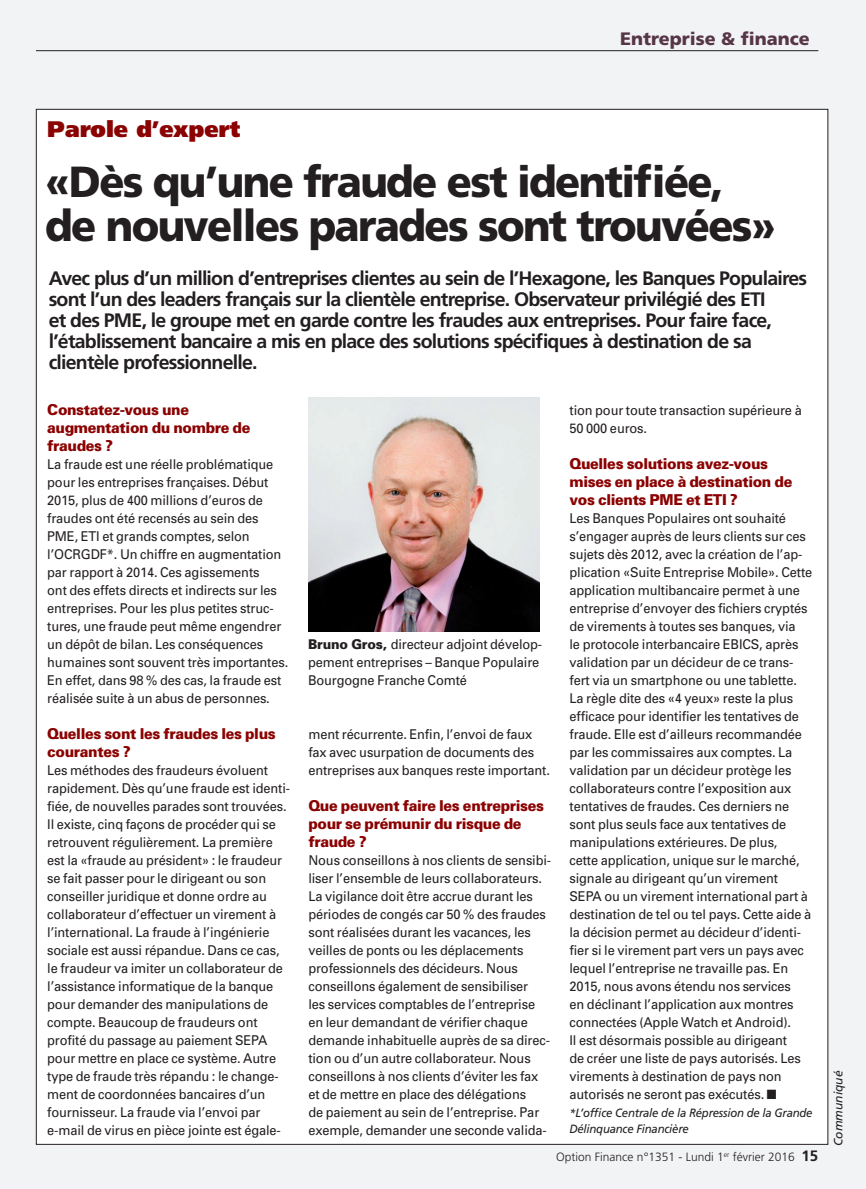
<style>
.page{position:relative;width:866px;height:1189px;background:#f2f3f4}
.page>*{position:absolute;margin:0;border:0;box-sizing:border-box;transform-origin:0 0}
.t1{font:900 43.5px/43.5px "Frutiger";letter-spacing:-.04em;color:#231f20;scale:.95 1}
.t2{font:900 22.5px "Frutiger";color:#8b0202}
.t3{font:700 19.5px/21px "Frutiger";letter-spacing:-.04em;color:#231f20}
.t4{font:900 18px "Frutiger";color:#563546}
.t5{font:900 15px/18px "Univers";letter-spacing:-.025em;color:#8b0202;scale:.95 1}
.t6{font:13.5px/18px "Univers";letter-spacing:-.01em;color:#231f20;scale:.95 1}
.t7{font:italic 12px/16.5px "Frutiger";letter-spacing:-.02em;color:#231f20;scale:.95 1}
.t8{font:300 12px "Frutiger";color:#231f20}
.t9{font:italic 12px "Frutiger";color:#231f20}
.s1{font-weight:900}
.s2{font-weight:700;font-size:15px}
</style>
<div class="page">
<hr style="left:36px;top:50px;width:782px;height:1px;background:#231f20">
<div style="left:36px;top:109px;width:792px;height:1035px;background:#fff"></div>
<img style="left:308px;top:397px;width:232px;height:234px">
<h3 class="t4" style="left:620px;top:31px;width:191px">Entreprise &amp; finance</h3>
<h2 class="t2" style="left:47px;top:120px;width:194px">Parole d’expert</h2>
<h1 class="t1" style="left:45px;top:164px;width:771px">«Dès qu’une fraude est identifiée, de nouvelles parades sont trouvées»</h1>
<p class="t3" style="left:49px;top:270px;width:760px">Avec plus d’un million d’entreprises clientes au sein de l’Hexagone, les Banques Populaires sont l’un des leaders français sur la clientèle entreprise. Observateur privilégié des ETI<br>et des PME, le groupe met en garde contre les fraudes aux entreprises. Pour faire face, l’établissement bancaire a mis en place des solutions spécifiques à destination de sa clientèle professionnelle.</p>
<p class="t5" style="left:47px;top:402px;width:215px">Constatez-vous une augmentation du nombre de fraudes ?</p>
<p class="t6" style="left:47px;top:456px;width:255px">La fraude est une réelle problématique pour les entreprises françaises. Début 2015, plus de 400 millions d’euros de fraudes ont été recensés au sein des PME, ETI et grands comptes, selon l’OCRGDF*. Un chiffre en augmentation par rapport à 2014. Ces agissements<br>ont des effets directs et indirects sur les entreprises. Pour les plus petites struc&shy;tures, une fraude peut même engendrer un dépôt de bilan. Les conséquences humaines sont souvent très importantes.<br>En effet, dans 98 % des cas, la fraude est réalisée suite à un abus de personnes.</p>
<p class="t5" style="left:47px;top:726px;width:242px">Quelles sont les fraudes les plus courantes ?</p>
<p class="t6" style="left:47px;top:762px;width:257px">Les méthodes des fraudeurs évoluent rapidement. Dès qu’une fraude est identi&shy;fiée, de nouvelles parades sont trouvées.<br>Il existe, cinq façons de procéder qui se retrouvent régulièrement. La première est la «fraude au président» : le fraudeur se fait passer pour le dirigeant ou son conseiller juridique et donne ordre au collaborateur d’effectuer un virement à l’international. La fraude à l’ingénierie sociale est aussi répandue. Dans ce cas, le fraudeur va imiter un collaborateur de l’assistance informatique de la banque pour demander des manipulations de compte. Beaucoup de fraudeurs ont profité du passage au paiement SEPA pour mettre en place ce système. Autre type de fraude très répandu : le change&shy;ment de coordonnées bancaires d’un fournisseur. La fraude via l’envoi par e-mail de virus en pièce jointe est égale-</p>
<p class="t6" style="left:570px;top:402px;width:246px">tion pour toute transaction supérieure à<br>50 000 euros.</p>
<p class="t5" style="left:570px;top:456px;width:236px">Quelles solutions avez-vous mises en place à destination de vos clients PME et ETI ?</p>
<p class="t6" style="left:570px;top:510px;width:257px">Les Banques Populaires ont souhaité s’engager auprès de leurs clients sur ces sujets dès 2012, avec la création de l’ap&shy;plication «Suite Entreprise Mobile». Cette application multibancaire permet à une entreprise d’envoyer des fichiers cryptés de virements à toutes ses banques, via<br>le protocole interbancaire EBICS, après validation par un décideur de ce trans&shy;fert via un smartphone ou une tablette.<br>La règle dite des «4 yeux» reste la plus efficace pour identifier les tentatives de fraude. Elle est d’ailleurs recommandée par les commissaires aux comptes. La validation par un décideur protège les collaborateurs contre l’exposition aux tentatives de fraudes. Ces derniers ne sont plus seuls face aux tentatives de manipulations extérieures. De plus,<br>cette application, unique sur le marché, signale au dirigeant qu’un virement SEPA ou un virement international part à destination de tel ou tel pays. Cette aide à la décision permet au décideur d’identi&shy;fier si le virement part vers un pays avec lequel l’entreprise ne travaille pas. En 2015, nous avons étendu nos services<br>en déclinant l’application aux montres connectées (Apple Watch et Android).<br>Il est désormais possible au dirigeant<br>de créer une liste de pays autorisés. Les virements à destination de pays non autorisés ne seront pas exécutés. ■</p>
<p class="t7" style="left:570px;top:1105px;width:257px">*L’office Centrale de la Répression de la Grande<br>Délinquance Financière</p>
<p class="t6" style="left:308px;top:636px;width:248px"><span class="s1">Bruno Gros,</span> directeur adjoint dévelop&shy;pement entreprises – Banque Populaire<br>Bourgogne Franche Comté</p>
<p class="t6" style="left:308px;top:726px;width:256px">ment récurrente. Enfin, l’envoi de faux fax avec usurpation de documents des entreprises aux banques reste important.</p>
<p class="t5" style="left:308px;top:798px;width:250px">Que peuvent faire les entreprises pour se prémunir du risque de fraude ?</p>
<p class="t6" style="left:308px;top:852px;width:257px">Nous conseillons à nos clients de sensibi&shy;liser l’ensemble de leurs collaborateurs.<br>La vigilance doit être accrue durant les périodes de congés car 50 % des fraudes sont réalisées durant les vacances, les veilles de ponts ou les déplacements professionnels des décideurs. Nous conseillons également de sensibiliser<br>les services comptables de l’entreprise en leur demandant de vérifier chaque demande inhabituelle auprès de sa direc&shy;tion ou d’un autre collaborateur. Nous conseillons à nos clients d’éviter les fax et de mettre en place des délégations<br>de paiement au sein de l’entreprise. Par exemple, demander une seconde valida-</p>
<p class="t8" style="left:556px;top:1152px;width:264px">Option Finance n°1351 - Lundi 1<sup>er</sup> février 2016 <span class="s2">15</span></p>
<p class="t9" style="left:834px;top:1146px;width:77px;rotate:-90deg">Communiqué</p>
</div>
